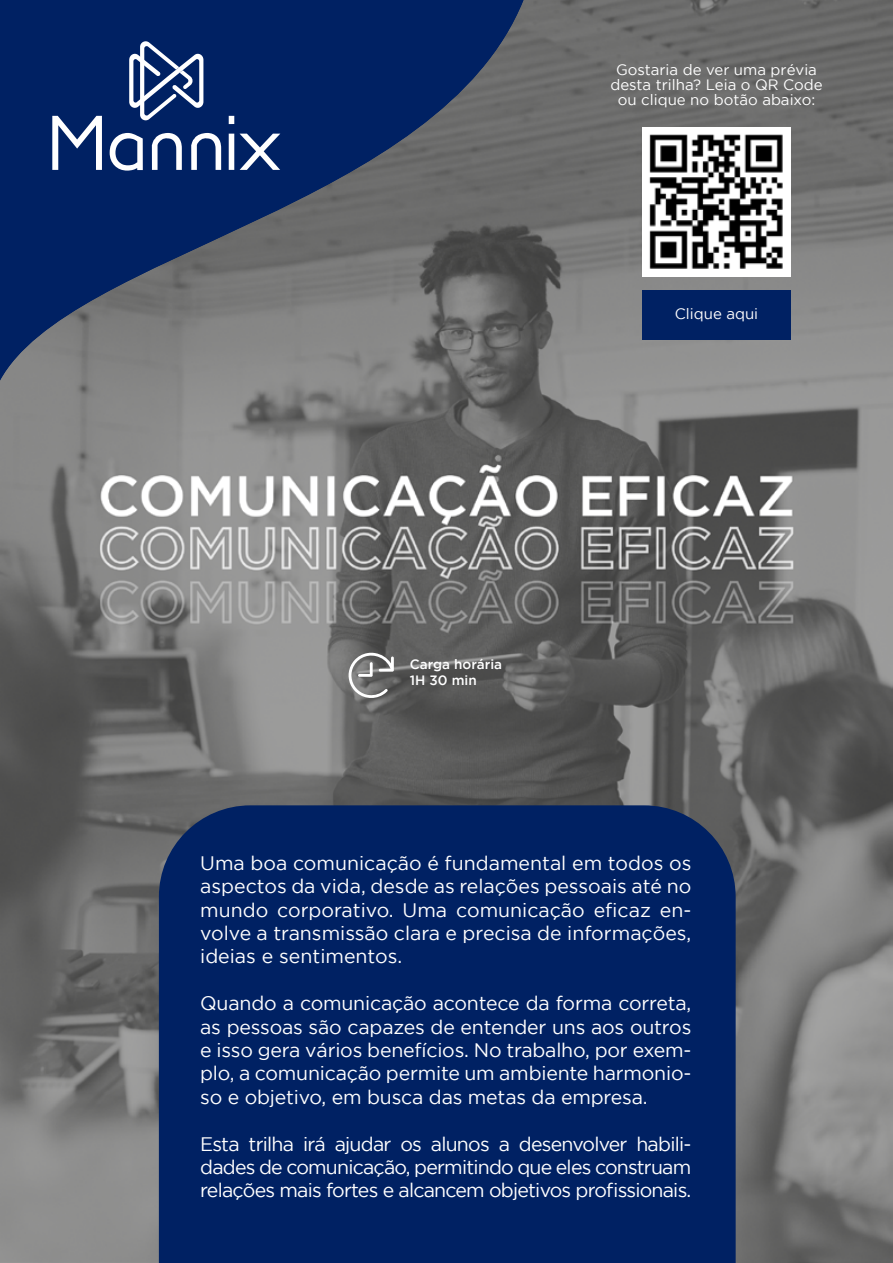
<style>
.page{position:relative;width:893px;height:1263px;background:#fff}
.page>*{position:absolute;margin:0;border:0;box-sizing:border-box;transform-origin:0 0}
.t1{font:19.5px/23.4px "Gotham";letter-spacing:-.01em;color:#fff;text-align:justify}
.t2{font:15px/15px "Gotham";color:#fff;text-align:center}
.t3{font:500 13.5px/16.2px "Gotham";color:#fff}
</style>
<div class="page">
<img style="left:0;top:0;width:893px;height:1263px">
<svg style="left:0;top:0;width:524px;height:381px;background:#37486a"></svg>
<svg style="left:52px;top:116px;width:50px;height:54px"></svg>
<svg style="left:110px;top:133px;width:33px;height:38px"></svg>
<svg style="left:152px;top:133px;width:30px;height:37px"></svg>
<svg style="left:191px;top:133px;width:30px;height:37px"></svg>
<svg style="left:229px;top:116px;width:5px;height:54px"></svg>
<svg style="left:240px;top:134px;width:40px;height:36px"></svg>
<svg style="left:129px;top:40px;width:74px;height:82px"></svg>
<img style="left:642px;top:128px;width:149px;height:148px">
<div style="left:159px;top:805px;width:577px;height:458px;background:#002163"></div>
<svg style="left:349px;top:653px;width:45px;height:47px"></svg>
<div style="left:642px;top:290px;width:149px;height:49px;background:#002163"></div>
<svg style="left:892px;top:1243px;width:1px;height:20px"></svg>
<svg style="left:892px;top:0;width:1px;height:119px"></svg>
<p class="t2" style="left:610px;top:62px;width:214px">Gostaria de ver uma prévia desta trilha? Leia o QR Code ou clique no botão abaixo:</p>
<p class="t3" style="left:410px;top:656px;width:94px">Carga horária<br>1H 30 min</p>
<p class="t2" style="left:675px;top:306px;width:85px">Clique aqui</p>
<p class="t1" style="left:200px;top:851px;width:493px">Uma boa comunicação é fundamental em todos os aspectos da vida, desde as relações pessoais até no mundo corporativo. Uma comunicação eficaz en&shy;volve a transmissão clara e precisa de informações, ideias e sentimentos.</p>
<p class="t1" style="left:200px;top:991px;width:493px">Quando a comunicação acontece da forma correta, as pessoas são capazes de entender uns aos outros e isso gera vários benefícios. No trabalho, por exem&shy;plo, a comunicação permite um ambiente harmonio&shy;so e objetivo, em busca das metas da empresa.</p>
<p class="t1" style="left:200px;top:1132px;width:493px">Esta trilha irá ajudar os alunos a desenvolver habili&shy;dades de comunicação, permitindo que eles construam relações mais fortes e alcancem objetivos profissionais.</p>
</div>
